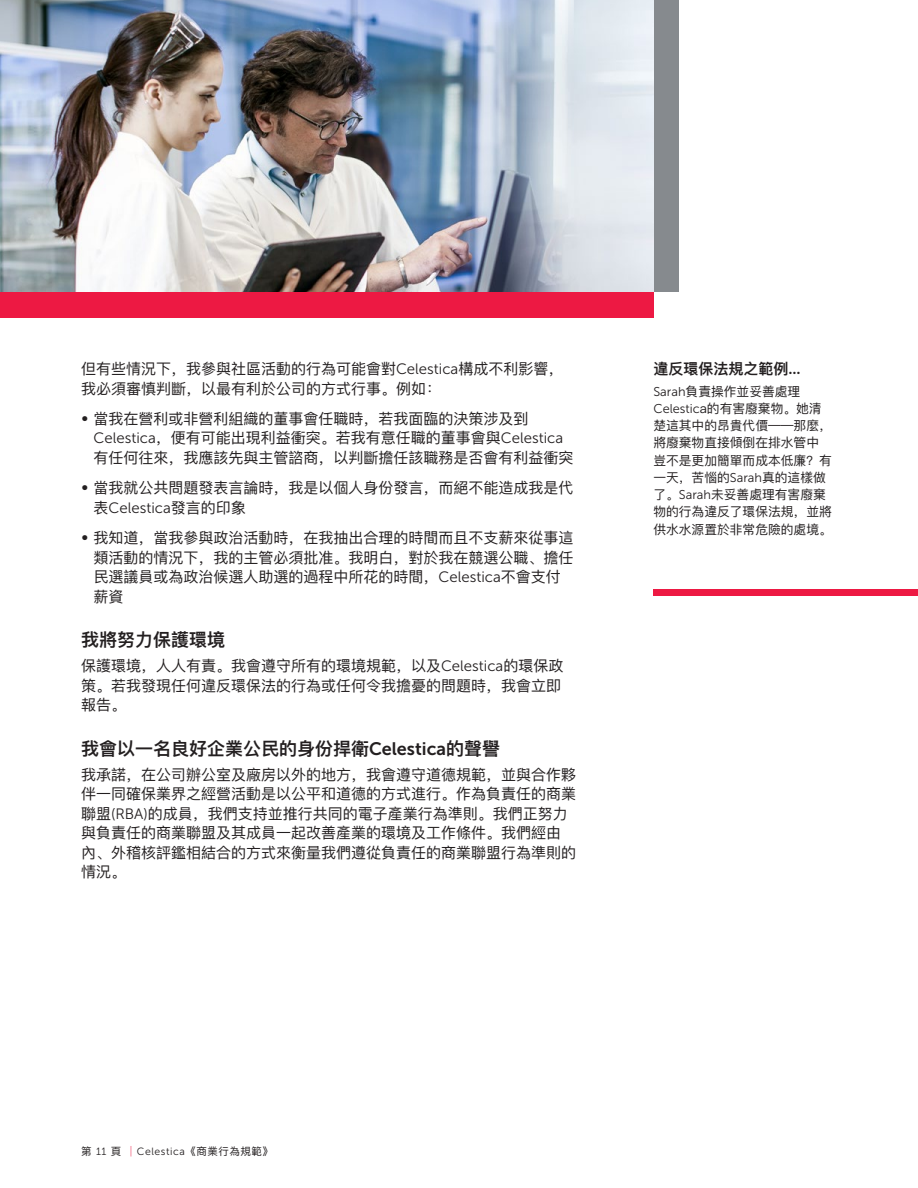
<style>
.page{position:relative;width:918px;height:1188px;background:#fff}
.page>*{position:absolute;margin:0;border:0;box-sizing:border-box;transform-origin:0 0}
.body_heads{font:600 18px "Ping Fang SC";color:#231f20}
.body{font:15px/19.5px "Ping Fang SC";color:#231f20}
.sidebar_head{font:600 15px "Ping Fang SC";color:#231f20}
.side_bar_body{font:12.75px/17.2px "Ping Fang SC";color:#231f20}
.t1{font:10.5px "Museo Sans 300";letter-spacing:.05em;color:#231f20}
.s1{font-family:"Museo Sans 300"}
.s2{font-family:"Museo Sans 700";font-weight:400}
.s3{font-family:"Ping Fang SC"}
.s4{font-family:"Ping Fang SC";color:#ed1943}
</style>
<div class="page">
<div style="left:0;top:292px;width:653px;height:26px;background:#ed1943"></div>
<div style="left:653px;top:0;width:26px;height:292px;background:#868a8e"></div>
<img style="left:0;top:0;width:653px;height:292px">
<div style="left:653px;top:589px;width:265px;height:6px;background:#ed1943"></div>
<p class="body" style="left:81px;top:359px;width:484px">但有些情況下，我參與社區活動的行為可能會對<span class="s1">Celestica</span>構成不利影響，我必須審慎判斷，以最有利於公司的方式行事。例如：</p>
<p class="body" style="left:93px;top:409px;width:481px;text-indent:-12px">• 當我在營利或非營利組織的董事會任職時，若我面臨的決策涉及到<br><span class="s1">Celestica</span>，便有可能出現利益衝突。若我有意任職的董事會與<span class="s1">Celestica</span>有任何往來，我應該先與主管諮商，以判斷擔任該職務是否會有利益衝突</p>
<p class="body" style="left:93px;top:478px;width:482px;text-indent:-12px">• 當我就公共問題發表言論時，我是以個人身份發言，而絕不能造成我是代表<span class="s1">Celestica</span>發言的印象</p>
<p class="body" style="left:93px;top:528px;width:482px;text-indent:-12px">• 我知道，當我參與政治活動時，在我抽出合理的時間而且不支薪來從事這類活動的情況下，我的主管必須批准。我明白，對於我在競選公職、擔任民選議員或為政治候選人助選的過程中所花的時間，<span class="s1">Celestica</span>不會支付薪資</p>
<p class="body_heads" style="left:81px;top:629px;width:145px">我將努力保護環境</p>
<p class="body" style="left:81px;top:656px;width:484px">保護環境，人人有責。我會遵守所有的環境規範，以及<span class="s1">Celestica</span>的環保政策。若我發現任何違反環保法的行為或任何令我擔憂的問題時，我會立即報告。</p>
<p class="body_heads" style="left:81px;top:737px;width:421px">我會以一名良好企業公民的身份捍衛<span class="s2">Celestica</span>的聲譽</p>
<p class="body" style="left:81px;top:765px;width:496px">我承諾，在公司辦公室及廠房以外的地方，我會遵守道德規範，並與合作夥伴一同確保業界之經營活動是以公平和道德的方式進行。作為負責任的商業聯盟<span class="s1">(RBA)</span>的成員，我們支持並推行共同的電子產業行為準則。我們正努力與負責任的商業聯盟及其成員一起改善產業的環境及工作條件。我們經由內、外稽核評鑑相結合的方式來衡量我們遵從負責任的商業聯盟行為準則的情況。</p>
<p class="sidebar_head" style="left:653px;top:359px;width:149px">違反環保法規之範例...</p>
<p class="side_bar_body" style="left:653px;top:382px;width:180px"><span class="s1">Sarah</span>負責操作並妥善處理<br><span class="s1">Celestic</span>a的有害廢棄物。她清楚這其中的昂貴代價——那麼，將廢棄物直接傾倒在排水管中豈不是更加簡單而成本低廉？有一天，苦惱的<span class="s1">Sarah</span>真的這樣做了。<span class="s1">Sarah</span>未妥善處理有害廢棄物的行為違反了環保法規，並將供水水源置於非常危險的處境。</p>
<p class="t1" style="left:81px;top:1146px;width:194px"><span class="s3">第</span> 11 <span class="s3">頁</span> <span class="s4">│</span>Celestica<span class="s3">《商業行為規範》</span></p>
</div>
